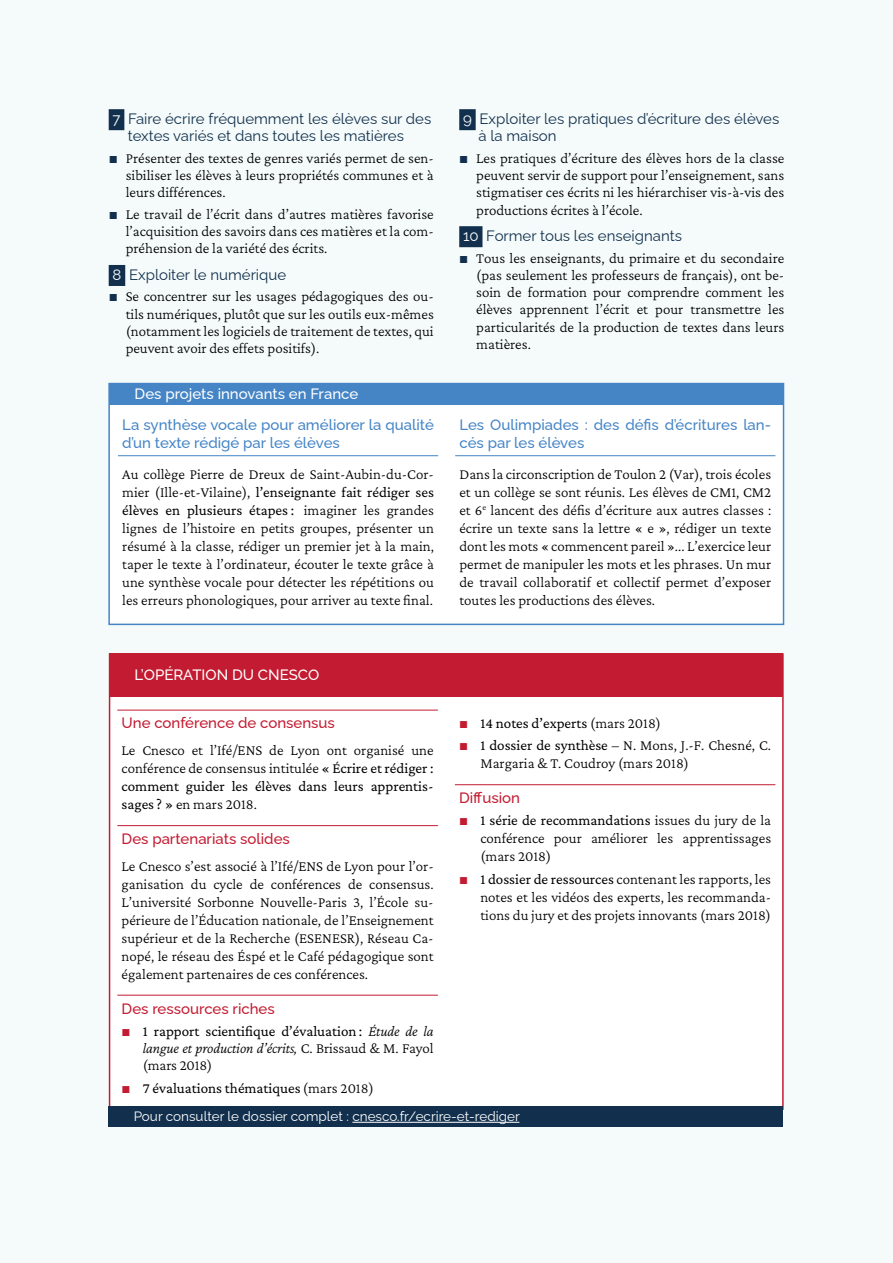
<style>
.page{position:relative;width:893px;height:1263px;background:#f5fbfb}
.page>*{position:absolute;margin:0;border:0;box-sizing:border-box;transform-origin:0 0}
.t1{font:15px/18px "Crimson Pro";color:#000;text-align:justify}
.t2{font:15px/17.2px "Raleway";color:#12304d}
.t3{font:500 15px/18px "Raleway";color:#4585c6}
.t4{font:500 15px "Raleway";color:#c31b31}
.t5{font:500 15px "Raleway";color:#fff}
.t6{font:13.5px "Raleway";color:#fff}
.s1{color:#fff}
.s2{font-family:"Arial";font-size:15.15px;color:#12304d}
.s3{font-family:"Arial";color:#c31b31}
.s4{font-style:italic}
</style>
<div class="page">
<div style="left:110px;top:654px;width:673px;height:455px;background:#fff"></div>
<div style="left:109px;top:653px;width:674px;height:43px;background:#c31b31"></div>
<div style="left:108px;top:383px;width:676px;height:242px;background:#fff;border:2px solid #4585c6"></div>
<div style="left:109px;top:383px;width:675px;height:22px;background:#4585c6"></div>
<hr style="left:118px;top:455px;width:320px;height:1px;background:#4585c6">
<hr style="left:455px;top:455px;width:320px;height:1px;background:#4585c6">
<div style="left:109px;top:109px;width:15px;height:21px;background:#12304d"></div>
<div style="left:109px;top:265px;width:16px;height:21px;background:#12304d"></div>
<div style="left:459px;top:109px;width:17px;height:21px;background:#12304d"></div>
<div style="left:459px;top:226px;width:23px;height:21px;background:#12304d"></div>
<hr style="left:117px;top:710px;width:321px;height:1px;background:#c31b31">
<hr style="left:117px;top:825px;width:321px;height:1px;background:#c31b31">
<hr style="left:117px;top:995px;width:321px;height:1px;background:#c31b31">
<hr style="left:455px;top:784px;width:320px;height:1px;background:#c31b31">
<div style="left:108px;top:1106px;width:675px;height:20px;background:#12304d"></div>
<hr style="left:352px;top:1122px;width:167px;height:1px;background:#fff">
<p class="t2" style="left:128px;top:109px;width:305px;text-indent:-15px"><span class="s1">7</span> Faire écrire fréquemment les élèves sur des textes variés et dans toutes les matières</p>
<p class="t1" style="left:126px;top:149px;width:310px;line-height:17.2px;text-indent:-17px"><span class="s2">■</span> Présenter des textes de genres variés permet de sen&shy;sibiliser les élèves à leurs propriétés communes et à leurs différences.</p>
<p class="t1" style="left:126px;top:205px;width:310px;line-height:17.2px;text-indent:-17px"><span class="s2">■</span> Le travail de l’écrit dans d’autres matières favorise l’acquisition des savoirs dans ces matières et la com&shy;préhension de la variété des écrits.</p>
<p class="t2" style="left:113px;top:264px;width:175px"><span class="s1">8</span> Exploiter le numérique</p>
<p class="t1" style="left:126px;top:288px;width:310px;line-height:17.2px;text-indent:-17px"><span class="s2">■</span> Se concentrer sur les usages pédagogiques des ou&shy;tils numériques, plutôt que sur les outils eux-mêmes (notamment les logiciels de traitement de textes, qui peuvent avoir des effets positifs).</p>
<p class="t5" style="left:135px;top:382px;width:225px">Des projets innovants en France</p>
<p class="t3" style="left:122px;top:414px;width:313px">La synthèse vocale pour améliorer la qualité d’un texte rédigé par les élèves</p>
<p class="t1" style="left:122px;top:465px;width:313px">Au collège Pierre de Dreux de Saint-Aubin-du-Cor&shy;mier (Ille-et-Vilaine), l’enseignante fait rédiger ses élèves en plusieurs étapes : imaginer les grandes lignes de l’histoire en petits groupes, présenter un résumé à la classe, rédiger un premier jet à la main, taper le texte à l’ordinateur, écouter le texte grâce à une synthèse vocale pour détecter les répétitions ou les erreurs phonologiques, pour arriver au texte final.</p>
<p class="t5" style="left:135px;top:663px;width:186px">L’OPÉRATION DU CNESCO</p>
<p class="t4" style="left:122px;top:711px;width:215px">Une conférence de consensus</p>
<p class="t1" style="left:122px;top:741px;width:313px">Le Cnesco et l’Ifé/ENS de Lyon ont organisé une conférence de consensus intitulée « Écrire et rédiger : comment guider les élèves dans leurs apprentis&shy;sages ? » en mars 2018.</p>
<p class="t4" style="left:122px;top:827px;width:170px">Des partenariats solides</p>
<p class="t1" style="left:122px;top:856px;width:314px">Le Cnesco s’est associé à l’Ifé/ENS de Lyon pour l’or&shy;ganisation du cycle de conférences de consensus.<br>L’université Sorbonne Nouvelle-Paris 3, l’École su&shy;périeure de l’Éducation nationale, de l’Enseignement supérieur et de la Recherche (ESENESR), Réseau Ca&shy;nopé, le réseau des Éspé et le Café pédagogique sont également partenaires de ces conférences.</p>
<p class="t4" style="left:122px;top:996px;width:155px">Des ressources riches</p>
<p class="t1" style="left:143px;top:1022px;width:292px;line-height:17.2px;text-indent:-21px"><span class="s3">■</span> 1 rapport scientifique d’évaluation : <span class="s4">Étude de la langue et production d’écrits,</span> C. Brissaud &amp; M. Fayol (mars 2018)</p>
<p class="t1" style="left:122px;top:1078px;width:254px"><span class="s3">■</span> 7 évaluations thématiques (mars 2018)</p>
<p class="t2" style="left:478px;top:109px;width:302px;text-indent:-15px"><span class="s1">9</span> Exploiter les pratiques d’écriture des élèves à la maison</p>
<p class="t1" style="left:476px;top:149px;width:310px;line-height:17.2px;text-indent:-17px"><span class="s2">■</span> Les pratiques d’écriture des élèves hors de la classe peuvent servir de support pour l’enseignement, sans stigmatiser ces écrits ni les hiérarchiser vis-à-vis des productions écrites à l’école.</p>
<p class="t2" style="left:463px;top:226px;width:220px"><span class="s1">10</span> Former tous les enseignants</p>
<p class="t1" style="left:476px;top:249px;width:310px;line-height:17.2px;text-indent:-17px"><span class="s2">■</span> Tous les enseignants, du primaire et du secondaire (pas seulement les professeurs de français), ont be&shy;soin de formation pour comprendre comment les élèves apprennent l’écrit et pour transmettre les particularités de la production de textes dans leurs matières.</p>
<p class="t3" style="left:459px;top:414px;width:313px">Les Oulimpiades : des défis d’écritures lan&shy;cés par les élèves</p>
<p class="t1" style="left:459px;top:465px;width:313px">Dans la circonscription de Toulon 2 (Var), trois écoles et un collège se sont réunis. Les élèves de CM1, CM2 et 6<sup>e</sup> lancent des défis d’écriture aux autres classes : écrire un texte sans la lettre « e », rédiger un texte dont les mots « commencent pareil »... L’exercice leur permet de manipuler les mots et les phrases. Un mur de travail collaboratif et collectif permet d’exposer toutes les productions des élèves.</p>
<p class="t1" style="left:459px;top:714px;width:203px"><span class="s3">■</span> 14 notes d’experts (mars 2018)</p>
<p class="t1" style="left:480px;top:736px;width:292px;text-indent:-21px"><span class="s3">■</span> 1 dossier de synthèse – N. Mons, J.-F. Chesné, C.<br>Margaria &amp; T. Coudroy (mars 2018)</p>
<p class="t4" style="left:459px;top:786px;width:62px">Diffusion</p>
<p class="t1" style="left:480px;top:811px;width:292px;text-indent:-21px"><span class="s3">■</span> 1 série de recommandations issues du jury de la conférence pour améliorer les apprentissages (mars 2018)</p>
<p class="t1" style="left:480px;top:869px;width:292px;text-indent:-21px"><span class="s3">■</span> 1 dossier de ressources contenant les rapports, les notes et les vidéos des experts, les recommanda&shy;tions du jury et des projets innovants (mars 2018)</p>
<p class="t6" style="left:134px;top:1105px;width:388px">Pour consulter le dossier complet : cnesco.fr/ecrire-et-rediger</p>
</div>
